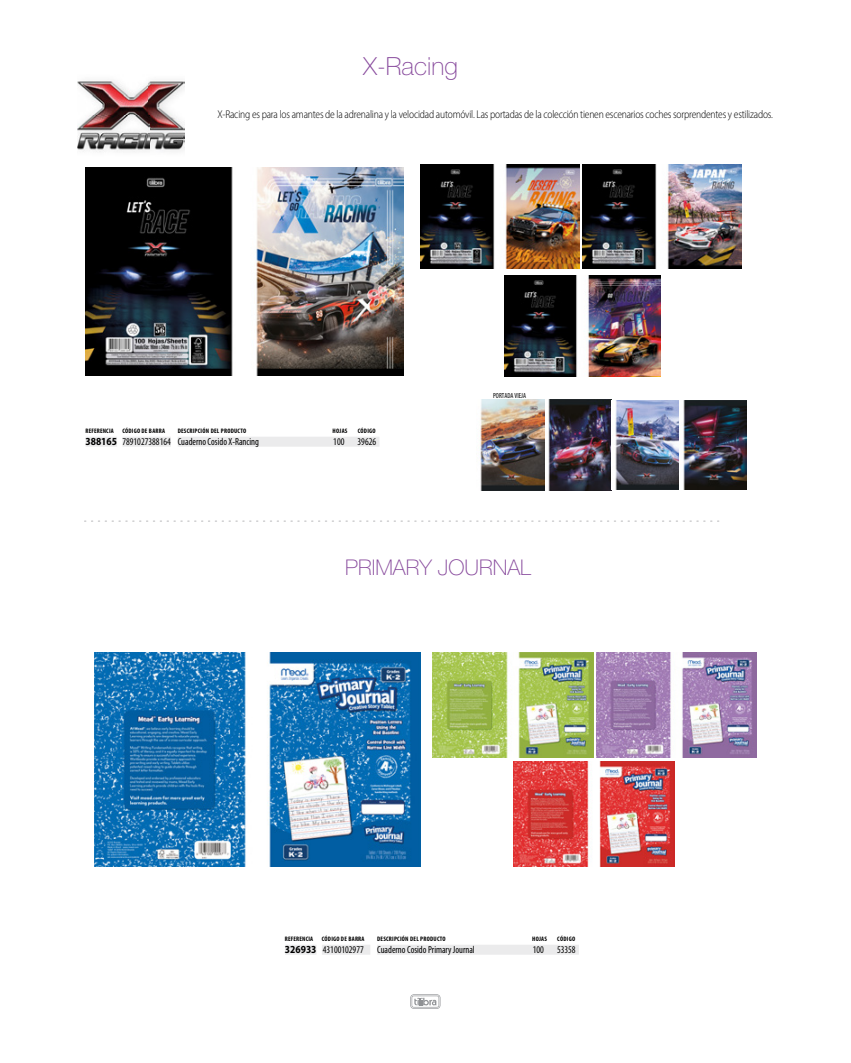
<style>
.page{position:relative;width:851px;height:1063px;background:#fff}
.page>*{position:absolute;margin:0;border:0;box-sizing:border-box;transform-origin:0 0}
.t1{font:100 25px "Helvetica Neue LT Std";color:#87499c}
.t2{font:100 21.62px "Helvetica Neue LT Std";color:#87499c}
.t3{font:300 semi-condensed 11.25px "Myriad Pro";letter-spacing:-.02em;color:#000;scale:.94 1}
.t4{font:condensed 10.25px "Myriad Pro";color:#000;scale:.94 1}
.t5{font:condensed 7.38px "Myriad Pro";color:#000;scale:.94 1}
.t6{font:700 condensed 6.5px "Myriad Pro";letter-spacing:.035em;color:#000}
.s1{font-weight:700;font-stretch:semi-condensed;font-size:10.88px}
</style>
<div class="page">
<svg style="left:410px;top:994px;width:30px;height:15px"></svg>
<div style="left:377px;top:945px;width:202px;height:10px;background:#ebebec"></div>
<div style="left:322px;top:945px;width:48px;height:10px;background:#ebebec"></div>
<div style="left:285px;top:945px;width:31px;height:10px;background:#ebebec"></div>
<img style="left:94px;top:653px;width:326px;height:213px">
<img style="left:433px;top:653px;width:160px;height:105px">
<img style="left:596px;top:653px;width:160px;height:105px">
<img style="left:513px;top:761px;width:161px;height:105px">
<svg style="left:85px;top:521px;width:635px;height:1px"></svg>
<div style="left:178px;top:437px;width:201px;height:10px;background:#ebebec"></div>
<div style="left:122px;top:437px;width:49px;height:10px;background:#ebebec"></div>
<div style="left:85px;top:437px;width:32px;height:10px;background:#ebebec"></div>
<img style="left:85px;top:167px;width:319px;height:208px">
<img style="left:420px;top:165px;width:159px;height:103px">
<img style="left:583px;top:165px;width:158px;height:103px">
<img style="left:504px;top:275px;width:156px;height:102px">
<img style="left:480px;top:400px;width:266px;height:90px">
<img style="left:78px;top:81px;width:106px;height:71px">
<h1 class="t1" style="left:363px;top:52px;width:96px">X-Racing</h1>
<p class="t3" style="left:217px;top:107px;width:592px">X-Racing es para los amantes de la adrenalina y la velocidad automóvil. Las portadas de la colección tienen escenarios coches sorprendentes y estilizados.</p>
<p class="t6" style="left:85px;top:427px;width:30px">REFERENCIA</p>
<p class="t6" style="left:122px;top:427px;width:44px">CÓDIGO DE BARRA</p>
<p class="t6" style="left:178px;top:427px;width:70px">DESCRIPCIÓN DEL PRODUCTO</p>
<p class="t6" style="left:332px;top:427px;width:16px">HOJAS</p>
<p class="t6" style="left:358px;top:427px;width:19px">CÓDIGO</p>
<p class="t4" style="left:85px;top:435px;width:186px"><span class="s1">388165</span> 7891027388164 Cuaderno Cosido X-Rancing</p>
<p class="t4" style="left:333px;top:435px;width:13px">100</p>
<p class="t4" style="left:357px;top:435px;width:21px">39626</p>
<p class="t5" style="left:493px;top:391px;width:37px">PORTADA VIEJA</p>
<h2 class="t2" style="left:345px;top:555px;width:187px">PRIMARY JOURNAL</h2>
<p class="t6" style="left:285px;top:935px;width:30px">REFERENCIA</p>
<p class="t6" style="left:322px;top:935px;width:44px">CÓDIGO DE BARRA</p>
<p class="t6" style="left:377px;top:935px;width:70px">DESCRIPCIÓN DEL PRODUCTO</p>
<p class="t6" style="left:532px;top:935px;width:16px">HOJAS</p>
<p class="t6" style="left:557px;top:935px;width:19px">CÓDIGO</p>
<p class="t4" style="left:285px;top:943px;width:85px"><span class="s1">326933</span> 43100102977</p>
<p class="t4" style="left:377px;top:943px;width:105px">Cuaderno Cosido Primary Journal</p>
<p class="t4" style="left:532px;top:943px;width:13px">100</p>
<p class="t4" style="left:557px;top:943px;width:21px">53358</p>
</div>
